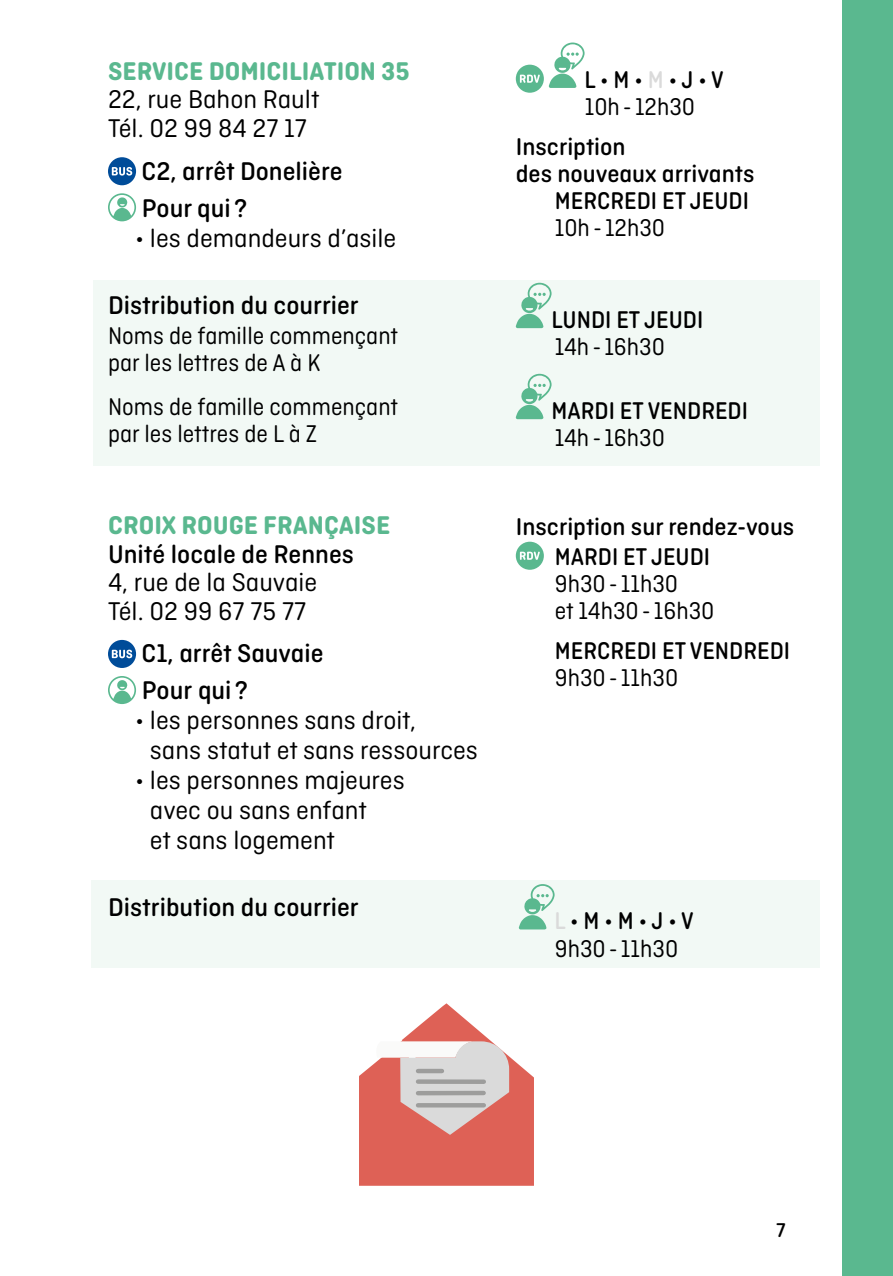
<style>
.page{position:relative;width:893px;height:1276px;background:#fff}
.page>*{position:absolute;margin:0;border:0;box-sizing:border-box;transform-origin:0 0}
.t1{font:27px/30px "Ciutadella Rounded";color:#000}
.t2{font:500 27px/36.9px "Ciutadella Rounded";color:#000}
.t3{font:700 27px "Ciutadella Rounded";color:#5ab88f}
.t4{font:25.5px/27px "Ciutadella Rounded";color:#000;scale:.95 1}
.t5{font:500 25.5px/30px "Ciutadella Rounded";color:#000}
.t6{font:500 25.5px "Ciutadella Rounded";color:#000;scale:.95 1}
.t7{font:500 21px "Ciutadella Rounded";color:#000}
.s1{font-weight:500}
.s2{font-weight:500;color:#dadada}
</style>
<div class="page">
<div style="left:842px;top:0;width:51px;height:1276px;background:#5ab88f"></div>
<div style="left:94px;top:280px;width:726px;height:186px;background:#f2f9f5"></div>
<div style="left:91px;top:880px;width:729px;height:87px;background:#f2f9f5"></div>
<div style="left:108px;top:157px;width:28px;height:28px;background:#004c99;border-radius:50%"></div>
<svg style="left:112px;top:167px;width:20px;height:9px"></svg>
<svg style="left:108px;top:193px;width:28px;height:28px"></svg>
<div style="left:108px;top:640px;width:28px;height:28px;background:#004c99;border-radius:50%"></div>
<svg style="left:112px;top:649px;width:20px;height:9px"></svg>
<svg style="left:108px;top:676px;width:28px;height:28px"></svg>
<svg style="left:515px;top:283px;width:37px;height:45px"></svg>
<svg style="left:515px;top:374px;width:37px;height:45px"></svg>
<svg style="left:516px;top:43px;width:69px;height:50px"></svg>
<svg style="left:516px;top:542px;width:28px;height:28px"></svg>
<svg style="left:518px;top:884px;width:37px;height:45px"></svg>
<svg style="left:359px;top:1003px;width:175px;height:182px"></svg>
<hr style="left:418px;top:1103px;width:66px;height:4px;background:#9d9d9c">
<div style="left:418px;top:1090px;width:66px;height:5px;background:#9d9d9c"></div>
<div style="left:418px;top:1079px;width:66px;height:5px;background:#9d9d9c"></div>
<div style="left:418px;top:1068px;width:24px;height:5px;background:#9d9d9c"></div>
<p class="t3" style="left:108px;top:55px;width:303px">SERVICE DOMICILIATION 35</p>
<p class="t1" style="left:108px;top:85px;width:213px;line-height:28.5px">22, rue Bahon Rault<br>Tél. 02 99 84 27 17</p>
<p class="t2" style="left:142px;top:152px;width:202px">C2, arrêt Donelière<br>Pour qui ?</p>
<p class="t1" style="left:135px;top:223px;width:263px">• les demandeurs d’asile</p>
<p class="t2" style="left:108px;top:286px;width:252px">Distribution du courrier</p>
<p class="t4" style="left:108px;top:322px;width:307px">Noms de famille commençant par les lettres de A à K</p>
<p class="t4" style="left:108px;top:393px;width:307px">Noms de famille commençant par les lettres de L à Z</p>
<p class="t3" style="left:108px;top:509px;width:284px">CROIX ROUGE FRANÇAISE</p>
<p class="t2" style="left:108px;top:535px;width:248px">Unité locale de Rennes</p>
<p class="t1" style="left:108px;top:568px;width:211px;line-height:28.5px">4, rue de la Sauvaie<br>Tél. 02 99 67 75 77</p>
<p class="t2" style="left:142px;top:635px;width:183px">C1, arrêt Sauvaie<br>Pour qui ?</p>
<p class="t1" style="left:150px;top:705px;width:330px;text-indent:-15px">• les personnes sans droit,<br>sans statut et sans ressources</p>
<p class="t1" style="left:150px;top:765px;width:256px;text-indent:-15px">• les personnes majeures avec ou sans enfant<br>et sans logement</p>
<p class="t2" style="left:108px;top:889px;width:252px">Distribution du courrier</p>
<p class="t4" style="left:585px;top:66px;width:148px"><span class="s1">L • M •</span> <span class="s2">M</span> <span class="s1">• J • V<br></span>10h-12h30</p>
<p class="t5" style="left:516px;top:131px;width:111px">Inscription</p>
<p class="t5" style="left:516px;top:158px;width:240px">des nouveaux arrivants</p>
<p class="t6" style="left:555px;top:186px;width:206px">MERCREDI ET JEUDI</p>
<p class="t4" style="left:555px;top:214px;width:118px">10h-12h30</p>
<p class="t6" style="left:552px;top:305px;width:161px">LUNDI ET JEUDI</p>
<p class="t4" style="left:555px;top:333px;width:117px">14h-16h30</p>
<p class="t6" style="left:552px;top:396px;width:208px">MARDI ET VENDREDI</p>
<p class="t4" style="left:555px;top:424px;width:117px">14h-16h30</p>
<p class="t5" style="left:555px;top:512px;width:241px;text-indent:-39px">Inscription sur rendez-vous<br>MARDI ET JEUDI</p>
<p class="t4" style="left:555px;top:570px;width:170px">9h30-11h30<br>et 14h30-16h30</p>
<p class="t6" style="left:555px;top:636px;width:249px">MERCREDI ET VENDREDI</p>
<p class="t4" style="left:555px;top:664px;width:131px">9h30-11h30</p>
<p class="t4" style="left:555px;top:907px;width:148px"><span class="s2">L</span><span class="s1">• M • M • J • V<br></span>9h30-11h30</p>
<p class="t7" style="left:776px;top:1218px;width:11px">7</p>
</div>
